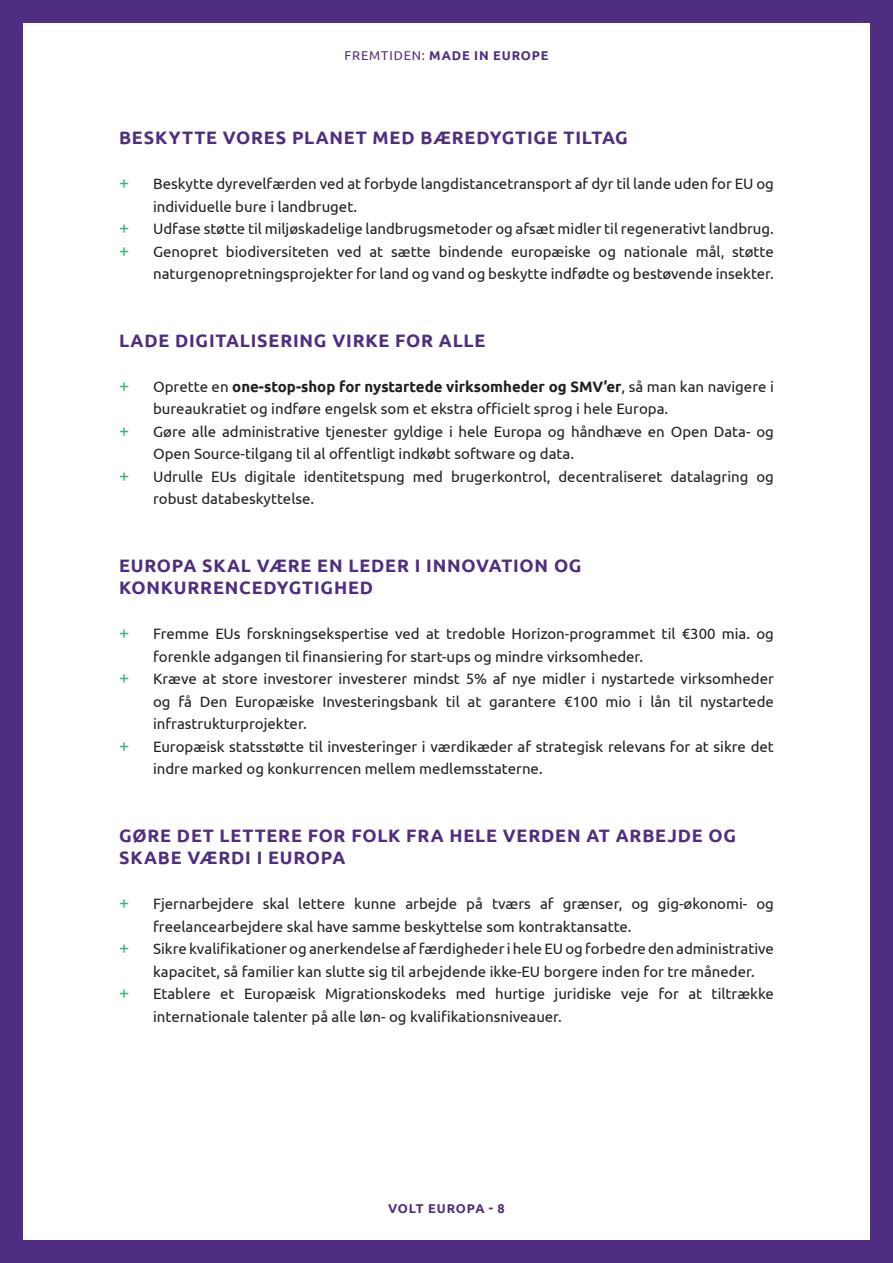
<style>
.page{position:relative;width:893px;height:1263px;background:#4f2d81}
.page>*{position:absolute;margin:0;border:0;box-sizing:border-box;transform-origin:0 0}
.t1{font:700 18px/22.5px "Ubuntu";letter-spacing:.045em;color:#4f2d81}
.t2{font:18px "Ubuntu";color:#32b779}
.t3{font:15px/22.5px "Ubuntu";color:#231f20}
.t4{font:700 12.75px "Ubuntu";letter-spacing:.07em;color:#4f2d81}
.s1{font-weight:400}
.s2{font-weight:700}
</style>
<div class="page">
<div style="left:23px;top:23px;width:847px;height:1216px;background:#fff"></div>
<p class="t4" style="left:344px;top:47px;width:206px"><span class="s1">FREMTIDEN:</span> MADE IN EUROPE</p>
<p class="t1" style="left:119px;top:126px;width:510px">BESKYTTE VORES PLANET MED BÆREDYGTIGE TILTAG</p>
<p class="t2" style="left:119px;top:172px;width:12px">+</p>
<p class="t3" style="left:153px;top:172px;width:622px">Beskytte dyrevelfærden ved at forbyde langdistancetransport af dyr til lande uden for EU og individuelle bure i landbruget.</p>
<p class="t2" style="left:119px;top:217px;width:12px">+</p>
<p class="t3" style="left:153px;top:217px;width:622px">Udfase støtte til miljøskadelige landbrugsmetoder og afsæt midler til regenerativt landbrug.</p>
<p class="t2" style="left:119px;top:239px;width:12px">+</p>
<p class="t3" style="left:153px;top:239px;width:622px">Genopret biodiversiteten ved at sætte bindende europæiske og nationale mål, støtte naturgenopretningsprojekter for land og vand og beskytte indfødte og bestøvende insekter.</p>
<p class="t1" style="left:119px;top:329px;width:368px">LADE DIGITALISERING VIRKE FOR ALLE</p>
<p class="t2" style="left:119px;top:374px;width:12px">+</p>
<p class="t3" style="left:153px;top:374px;width:622px">Oprette en <span class="s2">one-stop-shop for nystartede virksomheder og SMV’er</span>, så man kan navigere i bureaukratiet og indføre engelsk som et ekstra officielt sprog i hele Europa.</p>
<p class="t2" style="left:119px;top:419px;width:12px">+</p>
<p class="t3" style="left:153px;top:419px;width:622px">Gøre alle administrative tjenester gyldige i hele Europa og håndhæve en Open Data- og<br>Open Source-tilgang til al offentligt indkøbt software og data.</p>
<p class="t2" style="left:119px;top:464px;width:12px">+</p>
<p class="t3" style="left:153px;top:464px;width:622px">Udrulle EUs digitale identitetspung med brugerkontrol, decentraliseret datalagring og robust databeskyttelse.</p>
<p class="t1" style="left:119px;top:554px;width:464px">EUROPA SKAL VÆRE EN LEDER I INNOVATION OG<br>KONKURRENCEDYGTIGHED</p>
<p class="t2" style="left:119px;top:622px;width:12px">+</p>
<p class="t3" style="left:153px;top:622px;width:622px">Fremme EUs forskningsekspertise ved at tredoble Horizon-programmet til €300 mia. og forenkle adgangen til finansiering for start-ups og mindre virksomheder.</p>
<p class="t2" style="left:119px;top:667px;width:12px">+</p>
<p class="t3" style="left:153px;top:667px;width:622px;text-align:justify">Kræve at store investorer investerer mindst 5% af nye midler i nystartede virksomheder og få Den Europæiske Investeringsbank til at garantere €100 mio i lån til nystartede infrastrukturprojekter.</p>
<p class="t2" style="left:119px;top:734px;width:12px">+</p>
<p class="t3" style="left:153px;top:734px;width:622px">Europæisk statsstøtte til investeringer i værdikæder af strategisk relevans for at sikre det indre marked og konkurrencen mellem medlemsstaterne.</p>
<p class="t1" style="left:119px;top:824px;width:618px">GØRE DET LETTERE FOR FOLK FRA HELE VERDEN AT ARBEJDE OG<br>SKABE VÆRDI I EUROPA</p>
<p class="t2" style="left:119px;top:892px;width:12px">+</p>
<p class="t3" style="left:153px;top:892px;width:622px">Fjernarbejdere skal lettere kunne arbejde på tværs af grænser, og gig-økonomi- og freelancearbejdere skal have samme beskyttelse som kontraktansatte.</p>
<p class="t2" style="left:119px;top:937px;width:12px">+</p>
<p class="t3" style="left:153px;top:937px;width:622px">Sikre kvalifikationer og anerkendelse af færdigheder i hele EU og forbedre den administrative kapacitet, så familier kan slutte sig til arbejdende ikke-EU borgere inden for tre måneder.</p>
<p class="t2" style="left:119px;top:982px;width:12px">+</p>
<p class="t3" style="left:153px;top:982px;width:622px">Etablere et Europæisk Migrationskodeks med hurtige juridiske veje for at tiltrække internationale talenter på alle løn- og kvalifikationsniveauer.</p>
<p class="t4" style="left:388px;top:1201px;width:118px">VOLT EUROPA - 8</p>
</div>
